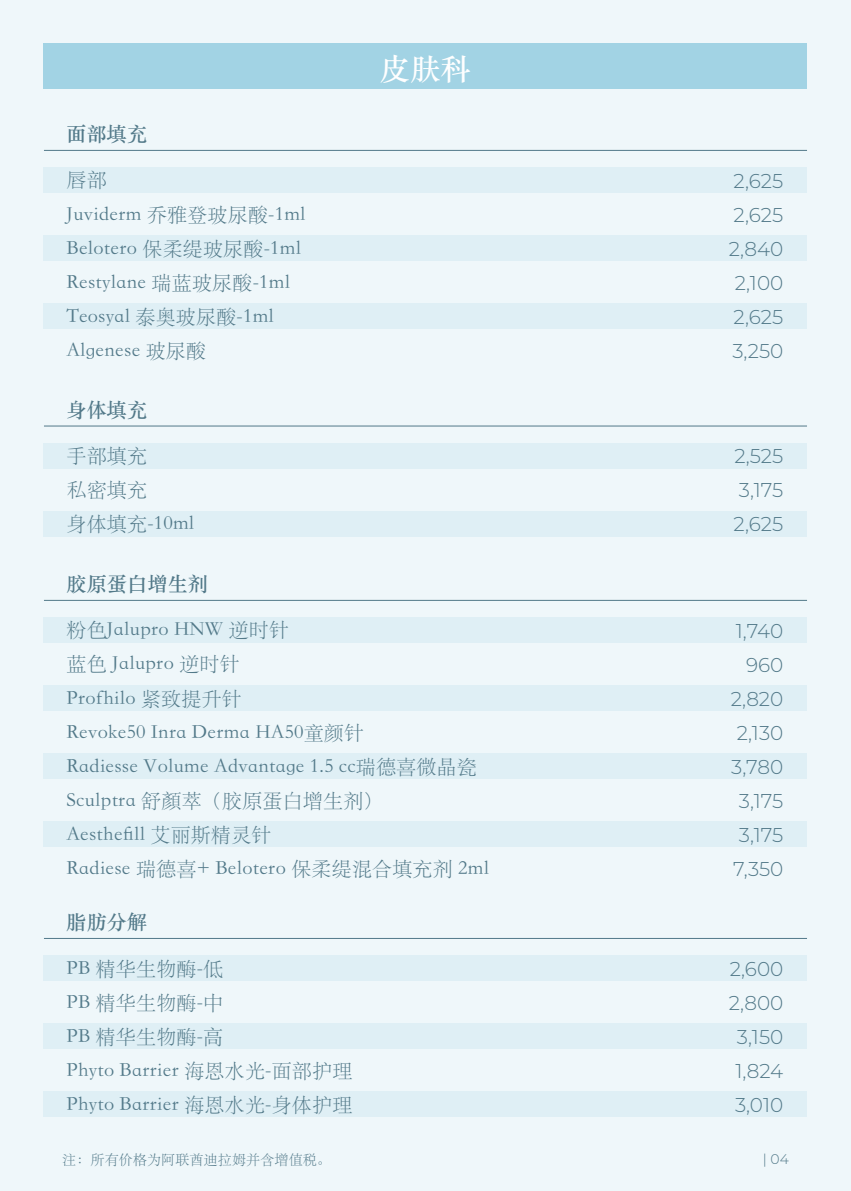
<style>
.page{position:relative;width:851px;height:1191px;background:#fff}
.page>*{position:absolute;margin:0;border:0;box-sizing:border-box;transform-origin:0 0}
.t1{font:30px "ST Songti SC Bold";color:#fff}
.t2{font:20px/34px "ST Songti SC Light";letter-spacing:.01em;color:#527989}
.t3{font:300 20px/34px "Montserrat";color:#527989;text-align:justify}
.t4{font:20px "ST Songti SC Bold";letter-spacing:.01em;color:#527989}
.t5{font:14px "ST Songti SC Light";letter-spacing:.01em;color:#527989}
.t6{font:300 14px "Montserrat";color:#527989}
</style>
<div class="page">
<div style="left:0;top:0;width:850px;height:1191px;background:#eff7fa"></div>
<div style="left:44px;top:44px;width:762px;height:45px;background:#a2d3e4"></div>
<div style="left:44px;top:167px;width:762px;height:26px;background:#dfeff5"></div>
<div style="left:44px;top:235px;width:762px;height:26px;background:#dfeff5"></div>
<div style="left:44px;top:303px;width:762px;height:26px;background:#dfeff5"></div>
<hr style="left:44px;top:150px;width:762px;height:1px;background:#527989">
<div style="left:44px;top:443px;width:762px;height:25px;background:#dfeff5"></div>
<div style="left:44px;top:511px;width:762px;height:25px;background:#dfeff5"></div>
<hr style="left:44px;top:426px;width:762px;height:1px;background:#527989">
<div style="left:44px;top:955px;width:762px;height:26px;background:#dfeff5"></div>
<div style="left:44px;top:1023px;width:762px;height:26px;background:#dfeff5"></div>
<div style="left:44px;top:1091px;width:762px;height:26px;background:#dfeff5"></div>
<hr style="left:44px;top:938px;width:762px;height:1px;background:#527989">
<div style="left:44px;top:617px;width:762px;height:26px;background:#dfeff5"></div>
<div style="left:44px;top:685px;width:762px;height:26px;background:#dfeff5"></div>
<div style="left:44px;top:753px;width:762px;height:26px;background:#dfeff5"></div>
<div style="left:44px;top:821px;width:762px;height:26px;background:#dfeff5"></div>
<hr style="left:44px;top:600px;width:762px;height:1px;background:#527989">
<p class="t4" style="left:66px;top:121px;width:82px">面部填充</p>
<h1 class="t1" style="left:380px;top:50px;width:92px">皮肤科</h1>
<p class="t2" style="left:66px;top:162px;width:241px">唇部<br>Juviderm 乔雅登玻尿酸-1ml<br>Belotero 保柔缇玻尿酸-1ml<br>Restylane 瑞蓝玻尿酸-1ml<br>Teosyal 泰奥玻尿酸-1ml<br>Algenese 玻尿酸</p>
<p class="t4" style="left:66px;top:397px;width:82px">身体填充</p>
<p class="t2" style="left:66px;top:438px;width:129px">手部填充<br>私密填充<br>身体填充-10ml</p>
<p class="t3" style="left:733px;top:438px;width:51px">2,525<br>3,175<br>2,625</p>
<p class="t3" style="left:728px;top:163px;width:56px">2,625<br>2,625<br>2,840<br>2,100<br>2,625<br>3,250</p>
<p class="t4" style="left:66px;top:571px;width:143px">胶原蛋白增生剂</p>
<p class="t2" style="left:66px;top:612px;width:424px">粉色Jalupro HNW 逆时针<br>蓝色 Jalupro 逆时针<br>Profhilo 紧致提升针<br>Revoke50 Inra Derma HA50童颜针<br>Radiesse Volume Advantage 1.5 cc瑞德喜微晶瓷<br>Sculptra 舒顏萃（胶原蛋白增生剂）<br>Aesthefill 艾丽斯精灵针<br>Radiese 瑞德喜+ Belotero 保柔缇混合填充剂 2ml</p>
<p class="t3" style="left:730px;top:613px;width:54px;text-align:right">1,740<br>960<br>2,820<br>2,130<br>3,780<br>3,175<br>3,175<br>7,350</p>
<p class="t4" style="left:66px;top:909px;width:82px">脂肪分解</p>
<p class="t2" style="left:66px;top:950px;width:287px">PB 精华生物酶-低<br>PB 精华生物酶-中<br>PB 精华生物酶-高<br>Phyto Barrier 海恩水光-面部护理<br>Phyto Barrier 海恩水光-身体护理</p>
<p class="t3" style="left:728px;top:951px;width:56px;text-align:center">2,600<br>2,800<br>3,150<br>1,824<br>3,010</p>
<p class="t5" style="left:62px;top:1151px;width:270px">注：所有价格为阿联酋迪拉姆并含增值税。</p>
<p class="t6" style="left:762px;top:1149px;width:27px">| 04</p>
</div>
